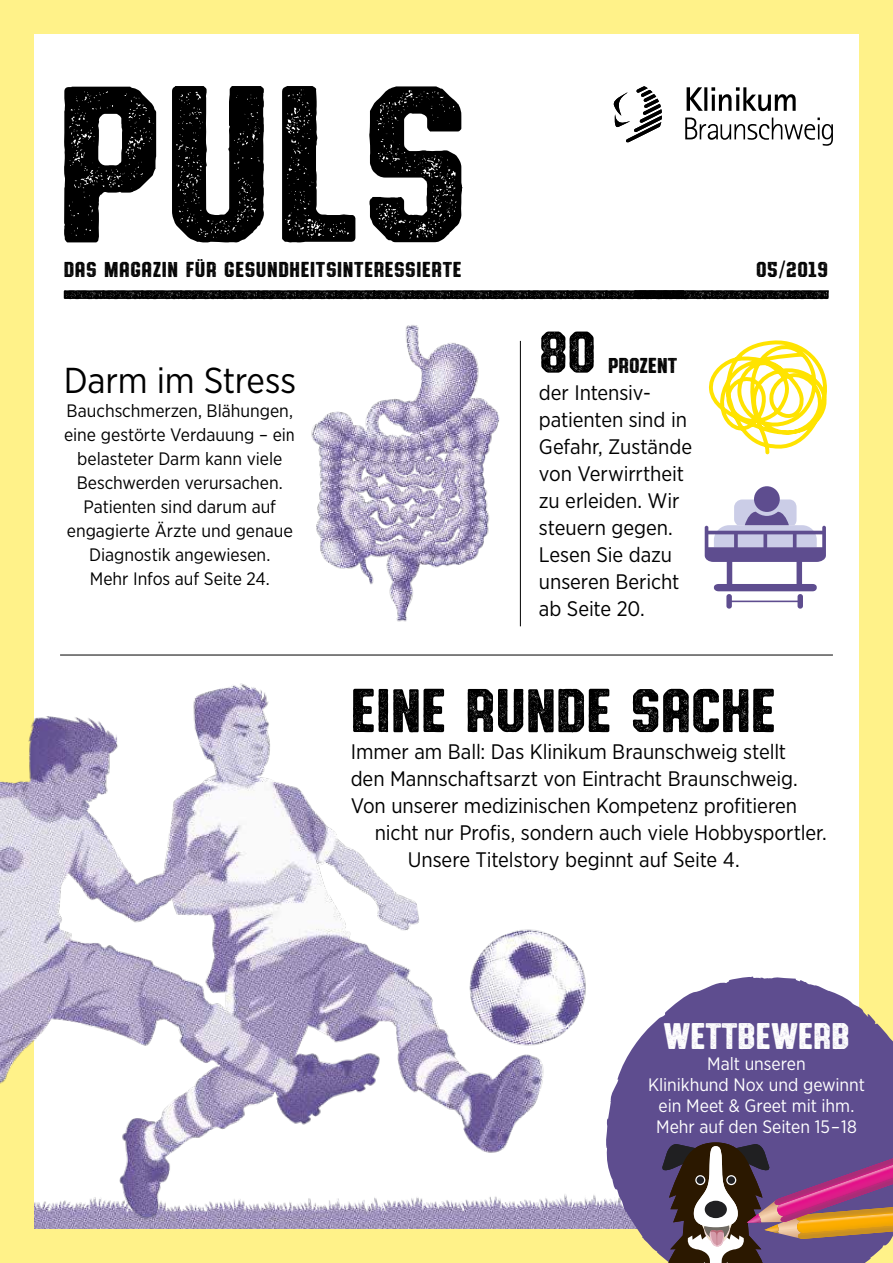
<style>
.page{position:relative;width:893px;height:1263px;background:#fff289}
.page>*{position:absolute;margin:0;border:0;box-sizing:border-box;transform-origin:0 0}
.t1{font:217.5px "Authority Distressed";color:#000}
.t2{font:60px "Authority Distressed";color:#000}
.t3{font:57px "Authority Distressed";color:#000}
.t4{font:36px "Gotham Narrow";letter-spacing:-.01em;color:#000}
.t5{font:36px "Authority Distressed";color:#fff}
.t6{font:21px/27px "Gotham Narrow";letter-spacing:-.005em;color:#000}
.t7{font:21px "Authority Distressed";letter-spacing:.025em;color:#000}
.t8{font:21px "Authority Distressed";color:#000}
.t9{font:18px/24px "Gotham Narrow";letter-spacing:-.005em;color:#000;text-align:center}
.t10{font:18px/21px "Gotham Narrow";letter-spacing:-.005em;color:#fff;text-align:center}
.s1{color:#fff}
</style>
<div class="page">
<div style="left:34px;top:34px;width:825px;height:1195px;background:#fff"></div>
<svg style="left:64px;top:290px;width:765px;height:9px;background:#101010"></svg>
<svg style="left:613px;top:86px;width:49px;height:56px"></svg>
<svg style="left:685px;top:118px;width:148px;height:28px"></svg>
<svg style="left:687px;top:87px;width:109px;height:24px"></svg>
<hr style="left:60px;top:655px;width:773px;height:1px;background:#000">
<hr style="left:520px;top:341px;width:1px;height:285px;background:#000">
<img style="left:311px;top:325px;width:189px;height:297px">
<img style="left:0;top:683px;width:605px;height:546px">
<img style="left:455px;top:894px;width:150px;height:159px">
<svg style="left:605px;top:976px;width:288px;height:277px;fill:#5e4d8f"></svg>
<hr style="left:731px;top:600px;width:68px;height:2px;background:#5e4d8f">
<div style="left:726px;top:594px;width:6px;height:15px;background:#5e4d8f;border-radius:3px"></div>
<div style="left:797px;top:594px;width:6px;height:15px;background:#5e4d8f;border-radius:3px"></div>
<div style="left:754px;top:486px;width:26px;height:26px;background:#5e4d8f;border-radius:50%"></div>
<svg style="left:705px;top:499px;width:121px;height:92px"></svg>
<svg style="left:709px;top:340px;width:118px;height:115px"></svg>
<svg style="left:658px;top:1142px;width:235px;height:121px;background:#765e64"></svg>
<img style="left:775px;top:1158px;width:118px;height:47px">
<h1 class="t1" style="left:55px;top:42px;width:417px">PULS</h1>
<p class="t7" style="left:64px;top:258px;width:430px">DAS MAGAZIN FÜR GESUNDHEITSINTERESSIERTE<span class="s1">RTE</span></p>
<p class="t7" style="left:756px;top:258px;width:73px">05/2019</p>
<h3 class="t4" style="left:64px;top:358px;width:234px">Darm im Stress</h3>
<p class="t9" style="left:64px;top:398px;width:233px">Bauchschmerzen, Blähungen, eine gestörte Verdauung – ein belasteter Darm kann viele<br>Beschwerden verursachen.<br>Patienten sind darum auf engagierte Ärzte und genaue<br>Diagnostik angewiesen.<br>Mehr Infos auf Seite 24.</p>
<h3 class="t3" style="left:539px;top:320px;width:59px">80</h3>
<p class="t8" style="left:608px;top:353px;width:71px">PROZENT</p>
<p class="t6" style="left:539px;top:378px;width:155px">der Intensiv&shy;patienten sind in<br>Gefahr, Zustände von Verwirrtheit zu erleiden. Wir steuern gegen.<br>Lesen Sie dazu unseren Bericht ab Seite 20.</p>
<h2 class="t2" style="left:351px;top:677px;width:427px">EINE RUNDE SACHE</h2>
<p class="t6" style="left:351px;top:738px;width:437px">Immer am Ball: Das Klinikum Braunschweig stellt</p>
<p class="t6" style="left:351px;top:765px;width:449px">den Mannschaftsarzt von Eintracht Braunschweig.</p>
<p class="t6" style="left:351px;top:792px;width:448px">Von unserer medizinischen Kompetenz profitieren</p>
<p class="t6" style="left:375px;top:819px;width:454px">nicht nur Profis, sondern auch viele Hobbysportler.</p>
<p class="t6" style="left:408px;top:846px;width:333px">Unsere Titelstory beginnt auf Seite 4.</p>
<h3 class="t5" style="left:663px;top:1015px;width:188px">WETTBEWERB</h3>
<p class="t10" style="left:648px;top:1052px;width:218px">Malt unseren<br>Klinikhund Nox und gewinnt ein Meet &amp; Greet mit ihm.<br>Mehr auf den Seiten 15 – 18</p>
</div>
